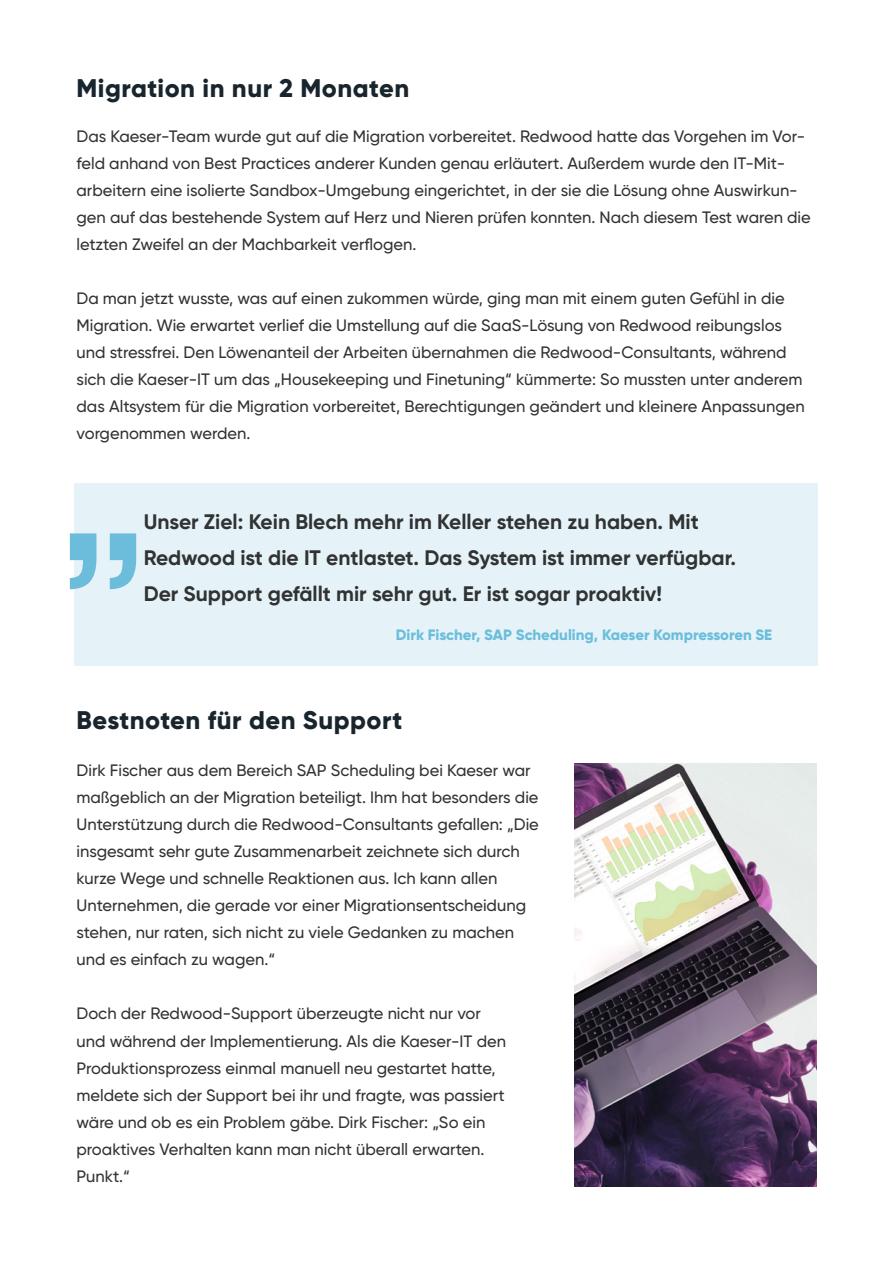
<style>
.page{position:relative;width:893px;height:1263px;background:#fff}
.page>*{position:absolute;margin:0;border:0;box-sizing:border-box;transform-origin:0 0}
.t1{font:700 150px "Rockwell";color:#6cbddc}
.Sub_Header{font:800 25.5px "Gilroy";letter-spacing:.02em;color:#19252c}
.Body{font:700 21px/36px "Gilroy";color:#313232}
.Body-2{font:500 16.5px/27px "Gilroy";color:#313232}
.Body-3{font:800 15px "Gilroy";color:#6cbddc}
</style>
<div class="page">
<img style="left:574px;top:763px;width:242px;height:423px">
<div style="left:75px;top:483px;width:743px;height:183px;background:#e5f3f9"></div>
<p class="Sub_Header" style="left:77px;top:72px;width:334px">Migration in nur 2 Monaten</p>
<p class="Body-2" style="left:77px;top:122px;width:736px">Das Kaeser-Team wurde gut auf die Migration vorbereitet. Redwood hatte das Vorgehen im Vor&shy;feld anhand von Best Practices anderer Kunden genau erläutert. Außerdem wurde den IT-Mit&shy;arbeitern eine isolierte Sandbox-Umgebung eingerichtet, in der sie die Lösung ohne Auswirkun&shy;gen auf das bestehende System auf Herz und Nieren prüfen konnten. Nach diesem Test waren die letzten Zweifel an der Machbarkeit verflogen.</p>
<p class="Body-2" style="left:77px;top:284px;width:730px">Da man jetzt wusste, was auf einen zukommen würde, ging man mit einem guten Gefühl in die Migration. Wie erwartet verlief die Umstellung auf die SaaS-Lösung von Redwood reibungslos und stressfrei. Den Löwenanteil der Arbeiten übernahmen die Redwood-Consultants, während sich die Kaeser-IT um das „Housekeeping und Finetuning“ kümmerte: So mussten unter anderem das Altsystem für die Migration vorbereitet, Berechtigungen geändert und kleinere Anpassungen vorgenommen werden.</p>
<p class="t1" style="left:147px;top:631px;width:89px;rotate:-180deg">“</p>
<p class="Body" style="left:144px;top:504px;width:594px">Unser Ziel: Kein Blech mehr im Keller stehen zu haben. Mit<br>Redwood ist die IT entlastet. Das System ist immer verfügbar.<br>Der Support gefällt mir sehr gut. Er ist sogar proaktiv!</p>
<p class="Body-3" style="left:396px;top:625px;width:378px">Dirk Fischer, SAP Scheduling, Kaeser Kompressoren SE</p>
<p class="Sub_Header" style="left:77px;top:703px;width:327px">Bestnoten für den Support</p>
<p class="Body-2" style="left:77px;top:757px;width:464px">Dirk Fischer aus dem Bereich SAP Scheduling bei Kaeser war maßgeblich an der Migration beteiligt. Ihm hat besonders die Unterstützung durch die Redwood-Consultants gefallen: „Die insgesamt sehr gute Zusammenarbeit zeichnete sich durch kurze Wege und schnelle Reaktionen aus. Ich kann allen Unternehmen, die gerade vor einer Migrationsentscheidung stehen, nur raten, sich nicht zu viele Gedanken zu machen und es einfach zu wagen.“</p>
<p class="Body-2" style="left:77px;top:1000px;width:431px">Doch der Redwood-Support überzeugte nicht nur vor und während der Implementierung. Als die Kaeser-IT den Produktionsprozess einmal manuell neu gestartet hatte, meldete sich der Support bei ihr und fragte, was passiert wäre und ob es ein Problem gäbe. Dirk Fischer: „So ein proaktives Verhalten kann man nicht überall erwarten.<br>Punkt.“</p>
</div>
